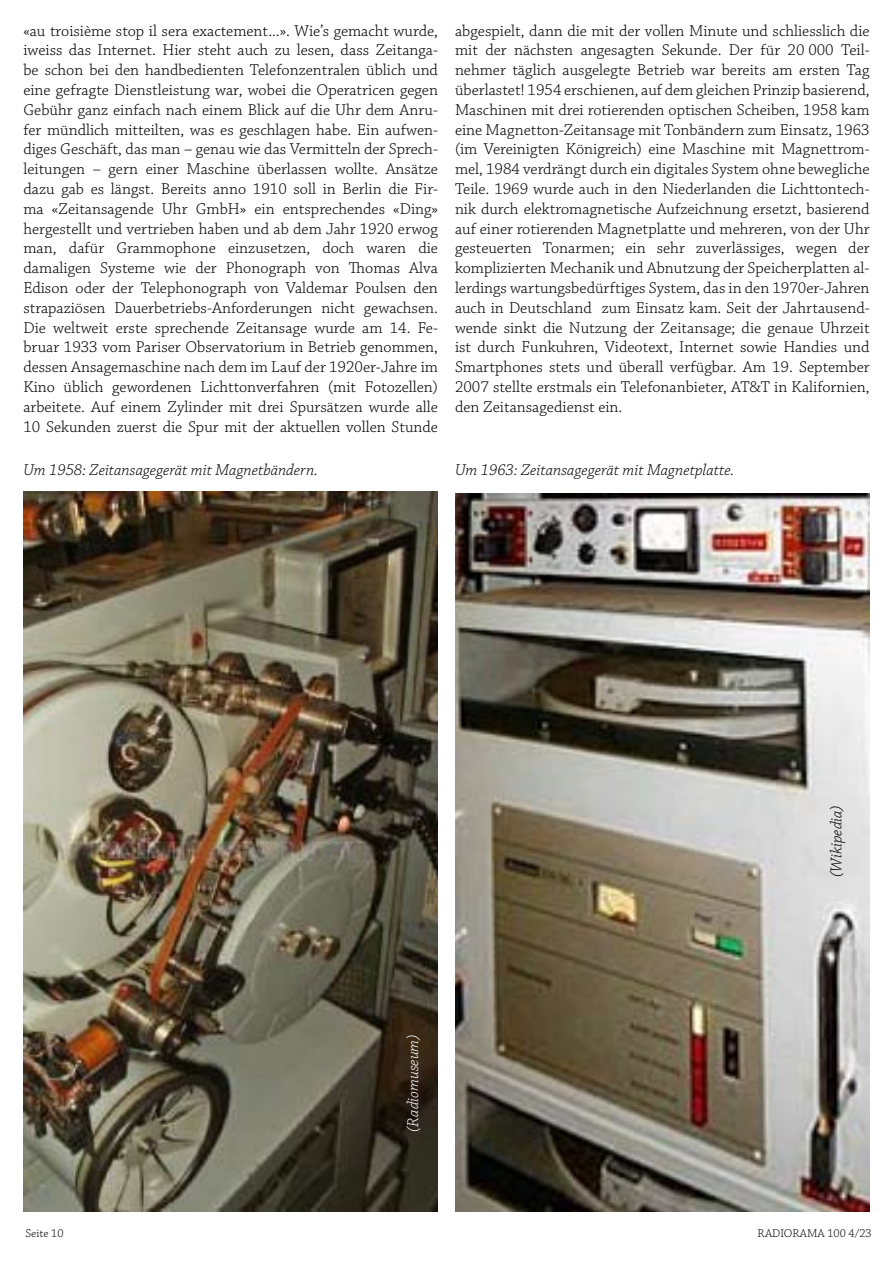
<style>
.page{position:relative;width:893px;height:1263px;background:#fff}
.page>*{position:absolute;margin:0;border:0;box-sizing:border-box;transform-origin:0 0}
.t1{font:300 16.5px/19.8px "Chaparral Pro";color:#000;text-align:justify}
.t2{font:italic 300 16.5px "Chaparral Pro";color:#000}
.t3{font:italic 300 16.5px "Chaparral Pro";color:#fff}
.t4{font:300 12px "Chaparral Pro";color:#000}
</style>
<div class="page">
<img style="left:23px;top:492px;width:415px;height:720px">
<img style="left:455px;top:493px;width:414px;height:719px">
<p class="t1" style="left:23px;top:21px;width:416px">«au troisième stop il sera exactement...». Wie’s gemacht wurde, iweiss das Internet. Hier steht auch zu lesen, dass Zeitanga&shy;be schon bei den handbedienten Telefonzentralen üblich und eine gefragte Dienstleistung war, wobei die Operatricen gegen Gebühr ganz einfach nach einem Blick auf die Uhr dem Anru&shy;fer mündlich mitteilten, was es geschlagen habe. Ein aufwen&shy;diges Geschäft, das man – genau wie das Vermitteln der Sprech&shy;leitungen – gern einer Maschine überlassen wollte. Ansätze dazu gab es längst. Bereits anno 1910 soll in Berlin die Fir&shy;ma «Zeitansagende Uhr GmbH» ein entsprechendes «Ding» hergestellt und vertrieben haben und ab dem Jahr 1920 erwog man, dafür Grammophone einzusetzen, doch waren die damaligen Systeme wie der Phonograph von Thomas Alva Edison oder der Telephonograph von Valdemar Poulsen den strapaziösen Dauerbetriebs-Anforderungen nicht gewachsen.<br>Die weltweit erste sprechende Zeitansage wurde am 14. Fe&shy;bruar 1933 vom Pariser Observatorium in Betrieb genommen, dessen Ansagemaschine nach dem im Lauf der 1920er-Jahre im Kino üblich gewordenen Lichttonverfahren (mit Fotozellen) arbeitete. Auf einem Zylinder mit drei Spursätzen wurde alle 10 Sekunden zuerst die Spur mit der aktuellen vollen Stunde</p>
<p class="t1" style="left:455px;top:21px;width:416px">abgespielt, dann die mit der vollen Minute und schliesslich die mit der nächsten angesagten Sekunde. Der für 20 000 Teil&shy;nehmer täglich ausgelegte Betrieb war bereits am ersten Tag überlastet! 1954 erschienen, auf dem gleichen Prinzip basierend, Maschinen mit drei rotierenden optischen Scheiben, 1958 kam eine Magnetton-Zeitansage mit Tonbändern zum Einsatz, 1963 (im Vereinigten Königreich) eine Maschine mit Magnettrom&shy;mel, 1984 verdrängt durch ein digitales System ohne bewegliche Teile. 1969 wurde auch in den Niederlanden die Lichttontech&shy;nik durch elektromagnetische Aufzeichnung ersetzt, basierend auf einer rotierenden Magnetplatte und mehreren, von der Uhr gesteuerten Tonarmen; ein sehr zuverlässiges, wegen der komplizierten Mechanik und Abnutzung der Speicherplatten al&shy;lerdings wartungsbedürftiges System, das in den 1970er-Jahren auch in Deutschland zum Einsatz kam. Seit der Jahrtausend&shy;wende sinkt die Nutzung der Zeitansage; die genaue Uhrzeit ist durch Funkuhren, Videotext, Internet sowie Handies und Smartphones stets und überall verfügbar. Am 19. September 2007 stellte erstmals ein Telefonanbieter, AT&amp;T in Kalifornien, den Zeitansagedienst ein.</p>
<p class="t2" style="left:23px;top:460px;width:296px">Um 1958: Zeitansagegerät mit Magnetbändern.</p>
<p class="t2" style="left:455px;top:460px;width:281px">Um 1963: Zeitansagegerät mit Magnetplatte.</p>
<p class="t3" style="left:404px;top:1132px;width:100px;rotate:-90deg">(Radiomuseum)</p>
<p class="t2" style="left:827px;top:877px;width:74px;rotate:-90deg">(Wikipedia)</p>
<p class="t4" style="left:26px;top:1227px;width:40px">Seite 10</p>
<p class="t4" style="left:758px;top:1227px;width:116px">RADIORAMA 100 4/23</p>
</div>
